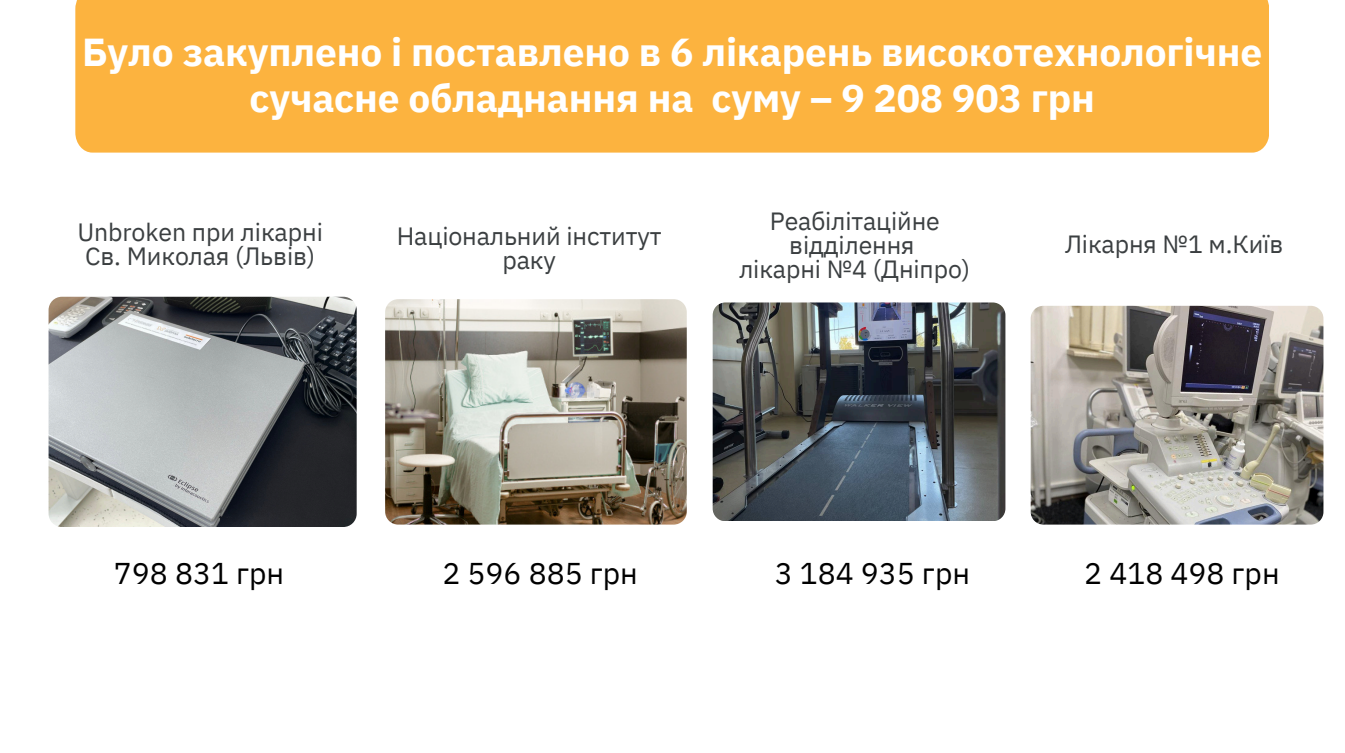
<style>
.page{position:relative;width:1345px;height:753px;background:#fff}
.page>*{position:absolute;margin:0;border:0;box-sizing:border-box;transform-origin:0 0}
.t1{font:700 38.85px/46.2px "IBM Plex Sans";letter-spacing:-.005em;color:#fff;text-align:center}
.t2{font:30px "IBM Plex Sans";color:#000}
.t3{font:24.9px/23.7px "IBM Plex Sans";letter-spacing:-.005em;color:#3b3f41;text-align:center}
</style>
<div class="page">
<div style="left:75px;top:0;width:1194px;height:153px;background:#fcb33f"></div>
<img style="left:49px;top:297px;width:308px;height:229px;border-radius:13px">
<img style="left:385px;top:299px;width:301px;height:225px;border-radius:13px">
<img style="left:712px;top:302px;width:293px;height:219px;border-radius:13px">
<img style="left:1030px;top:306px;width:293px;height:218px;border-radius:13px">
<p class="t1" style="left:82px;top:29px;width:1181px">Було закуплено і поставлено в 6 лікарень високотехнологічне сучасне обладнання на суму – 9 208 903 грн</p>
<p class="t3" style="left:77px;top:220px;width:247px">Unbroken при лікарні<br>Св. Миколая (Львів)</p>
<p class="t3" style="left:397px;top:224px;width:266px">Національний інститут раку</p>
<p class="t3" style="left:769px;top:209px;width:172px">Реабілітаційне відділення</p>
<p class="t3" style="left:739px;top:256px;width:232px">лікарні №4 (Дніпро)</p>
<h2 class="t3" style="left:1065px;top:232px;width:220px">Лікарня №1 м.Київ</h2>
<p class="t2" style="left:114px;top:553px;width:172px">798 831 грн</p>
<h2 class="t2" style="left:442px;top:553px;width:197px">2 596 885 грн</h2>
<h2 class="t2" style="left:774px;top:553px;width:197px">3 184 935 грн</h2>
<h2 class="t2" style="left:1084px;top:553px;width:197px">2 418 498 грн</h2>
</div>
